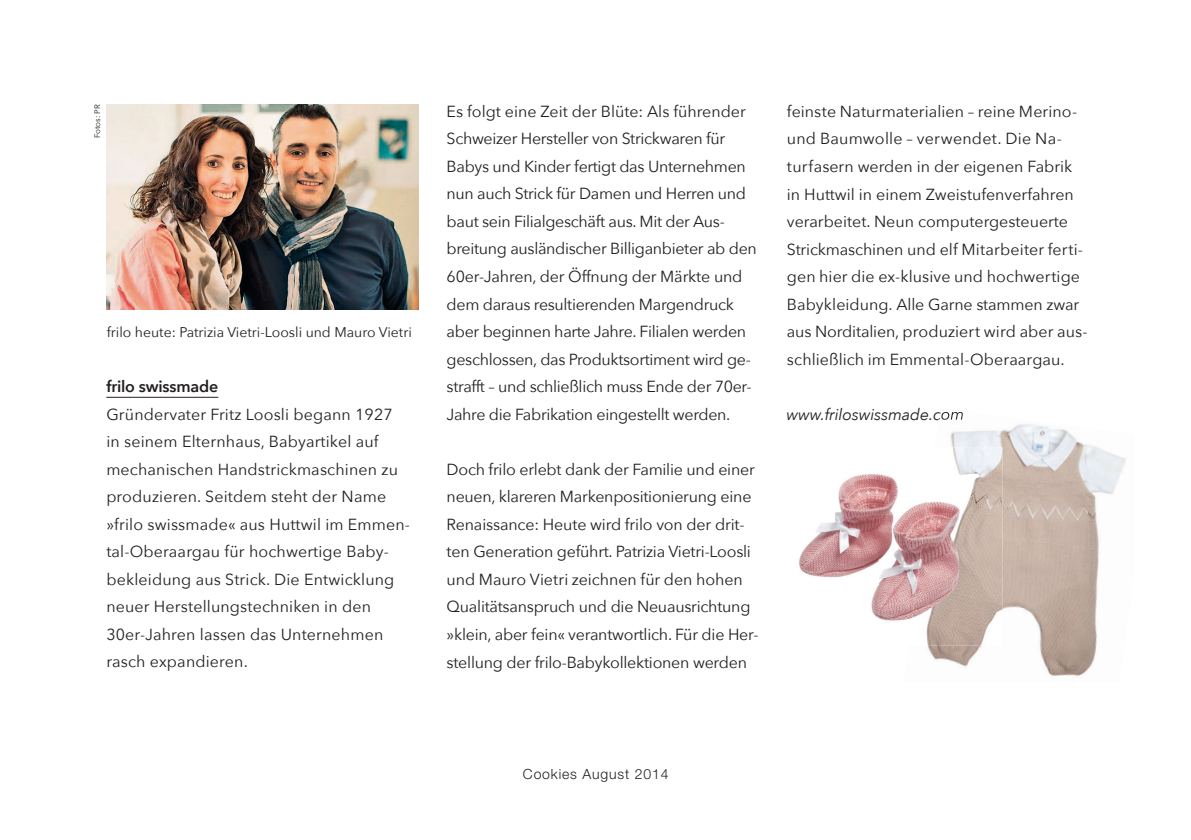
<style>
.page{position:relative;width:1191px;height:840px;background:#fff}
.page>*{position:absolute;margin:0;border:0;box-sizing:border-box;transform-origin:0 0}
.t1{font:16px/27.6px "Avenir Next";letter-spacing:-.01em;color:#231f20}
.t2{font:16px/27.6px "Avenir Next";letter-spacing:.01em;color:#231f20}
.t3{font:italic 16px "Avenir Next";letter-spacing:-.01em;color:#231f20}
.t4{font:600 16px "Avenir Next";letter-spacing:-.01em;color:#231f20}
.t5{font:14px "Avenir Next";color:#231f20}
.t6{font:300 14px "Helvetica Neue";letter-spacing:.06em;color:#231f20}
.t7{font:8px "Avenir Next";color:#231f20}
</style>
<div class="page">
<hr style="left:106px;top:396px;width:112px;height:1px;background:#231f20">
<img style="left:106px;top:104px;width:312px;height:205px">
<img style="left:938px;top:419px;width:188px;height:117px">
<img style="left:980px;top:536px;width:119px;height:140px">
<img style="left:927px;top:645px;width:53px;height:22px">
<img style="left:938px;top:411px;width:25px;height:8px">
<img style="left:799px;top:474px;width:127px;height:147px">
<img style="left:908px;top:513px;width:94px;height:132px">
<img style="left:926px;top:447px;width:76px;height:66px">
<p class="t7" style="left:91px;top:138px;width:35px;rotate:-90deg">Fotos: PR</p>
<p class="t5" style="left:107px;top:320px;width:307px">frilo heute: Patrizia Vietri-Loosli und Mauro Vietri</p>
<p class="t4" style="left:106px;top:372px;width:113px">frilo swissmade</p>
<p class="t2" style="left:106px;top:399px;width:305px">Gründervater Fritz Loosli begann 1927 in seinem Elternhaus, Babyartikel auf mechanischen Handstrickmaschinen zu produzieren. Seitdem steht der Name »frilo swissmade« aus Huttwil im Emmen&shy;tal-Oberaargau für hochwertige Baby&shy;bekleidung aus Strick. Die Entwicklung neuer Herstellungstechniken in den 30er-Jahren lassen das Unternehmen rasch expandieren.</p>
<p class="t1" style="left:446px;top:97px;width:312px">Es folgt eine Zeit der Blüte: Als führender Schweizer Hersteller von Strickwaren für Babys und Kinder fertigt das Unternehmen nun auch Strick für Damen und Herren und baut sein Filialgeschäft aus. Mit der Aus&shy;breitung ausländischer Billiganbieter ab den 60er-Jahren, der Öffnung der Märkte und dem daraus resultierenden Margendruck aber beginnen harte Jahre. Filialen werden geschlossen, das Produktsortiment wird ge&shy;strafft – und schließlich muss Ende der 70er-Jahre die Fabrikation eingestellt werden.</p>
<p class="t1" style="left:446px;top:454px;width:313px">Doch frilo erlebt dank der Familie und einer neuen, klareren Markenpositionierung eine Renaissance: Heute wird frilo von der drit&shy;ten Generation geführt. Patrizia Vietri-Loosli und Mauro Vietri zeichnen für den hohen Qualitätsanspruch und die Neuausrichtung »klein, aber fein« verantwortlich. Für die Her&shy;stellung der frilo-Babykollektionen werden</p>
<p class="t1" style="left:787px;top:97px;width:302px">feinste Naturmaterialien – reine Merino&shy;und Baumwolle – verwendet. Die Na&shy;turfasern werden in der eigenen Fabrik in Huttwil in einem Zweistufenverfahren verarbeitet. Neun computergesteuerte Strickmaschinen und elf Mitarbeiter ferti&shy;gen hier die ex-klusive und hochwertige Babykleidung. Alle Garne stammen zwar aus Norditalien, produziert wird aber aus&shy;schließlich im Emmental-Oberaargau.</p>
<p class="t3" style="left:786px;top:400px;width:179px">www.friloswissmade.com</p>
<p class="t6" style="left:523px;top:765px;width:147px">Cookies August 2014</p>
</div>
